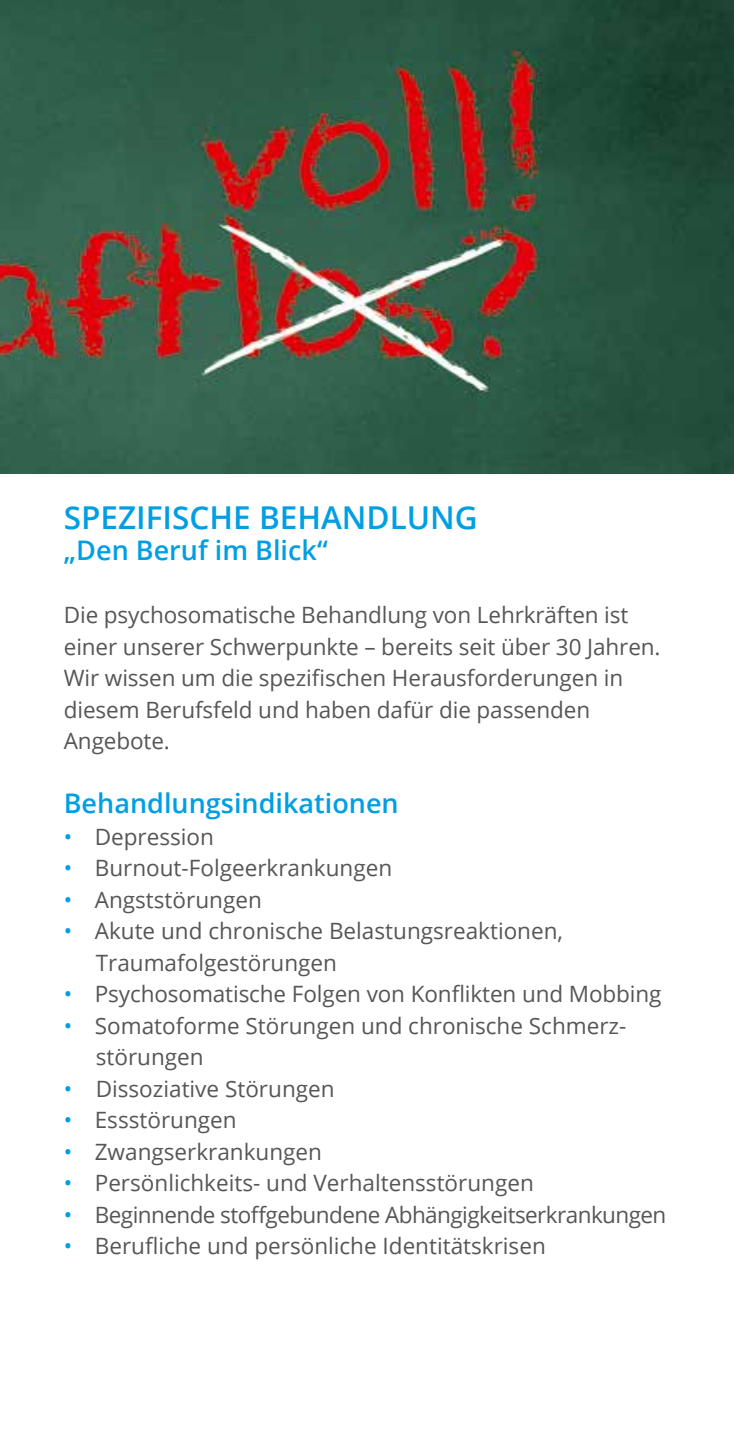
<style>
.page{position:relative;width:734px;height:1448px;background:#fff}
.page>*{position:absolute;margin:0;border:0;box-sizing:border-box;transform-origin:0 0}
.t1{font:600 31.5px "Open Sans";color:#009ee3}
.t2{font:600 27px "Open Sans";color:#009ee3}
.t3{font:22.5px/31.5px "Open Sans";color:#565655}
.t4{font:22.5px "Open Sans";letter-spacing:-.025em;color:#565655}
.s1{color:#009ee3}
</style>
<div class="page">
<img style="left:0;top:0;width:733px;height:473px">
<h1 class="t1" style="left:64px;top:496px;width:415px">SPEZIFISCHE BEHANDLUNG</h1>
<p class="t2" style="left:64px;top:532px;width:265px">„Den Beruf im Blick“</p>
<p class="t3" style="left:64px;top:599px;width:598px">Die psychosomatische Behandlung von Lehrkräften ist einer unserer Schwerpunkte – bereits seit über 30 Jahren.<br>Wir wissen um die spezifischen Herausforderungen in diesem Berufsfeld und haben dafür die passenden Angebote.</p>
<p class="t2" style="left:64px;top:785px;width:336px">Behandlungsindikationen</p>
<p class="t3" style="left:64px;top:820px;width:152px"><span class="s1">•</span> Depression</p>
<p class="t3" style="left:64px;top:852px;width:330px"><span class="s1">•</span> Burnout-Folgeerkrankungen</p>
<p class="t3" style="left:64px;top:883px;width:199px"><span class="s1">•</span> Angststörungen</p>
<p class="t3" style="left:96px;top:915px;width:469px;text-indent:-32px"><span class="s1">•</span> Akute und chronische Belastungsreaktionen,<br>Traumafolgestörungen</p>
<p class="t3" style="left:64px;top:978px;width:599px"><span class="s1">•</span> Psychosomatische Folgen von Konflikten und Mobbing</p>
<p class="t3" style="left:96px;top:1009px;width:532px;text-indent:-32px"><span class="s1">•</span> Somatoforme Störungen und chronische Schmerz&shy;störungen</p>
<p class="t3" style="left:64px;top:1072px;width:272px"><span class="s1">•</span> Dissoziative Störungen</p>
<p class="t3" style="left:64px;top:1104px;width:174px"><span class="s1">•</span> Essstörungen</p>
<p class="t3" style="left:64px;top:1135px;width:260px"><span class="s1">•</span> Zwangserkrankungen</p>
<p class="t3" style="left:64px;top:1167px;width:471px"><span class="s1">•</span> Persönlichkeits- und Verhaltensstörungen</p>
<p class="t4" style="left:64px;top:1199px;width:604px"><span class="s1">•</span> Beginnende stoffgebundene Abhängigkeitserkrankungen</p>
<p class="t3" style="left:64px;top:1230px;width:483px"><span class="s1">•</span> Berufliche und persönliche Identitätskrisen</p>
</div>
